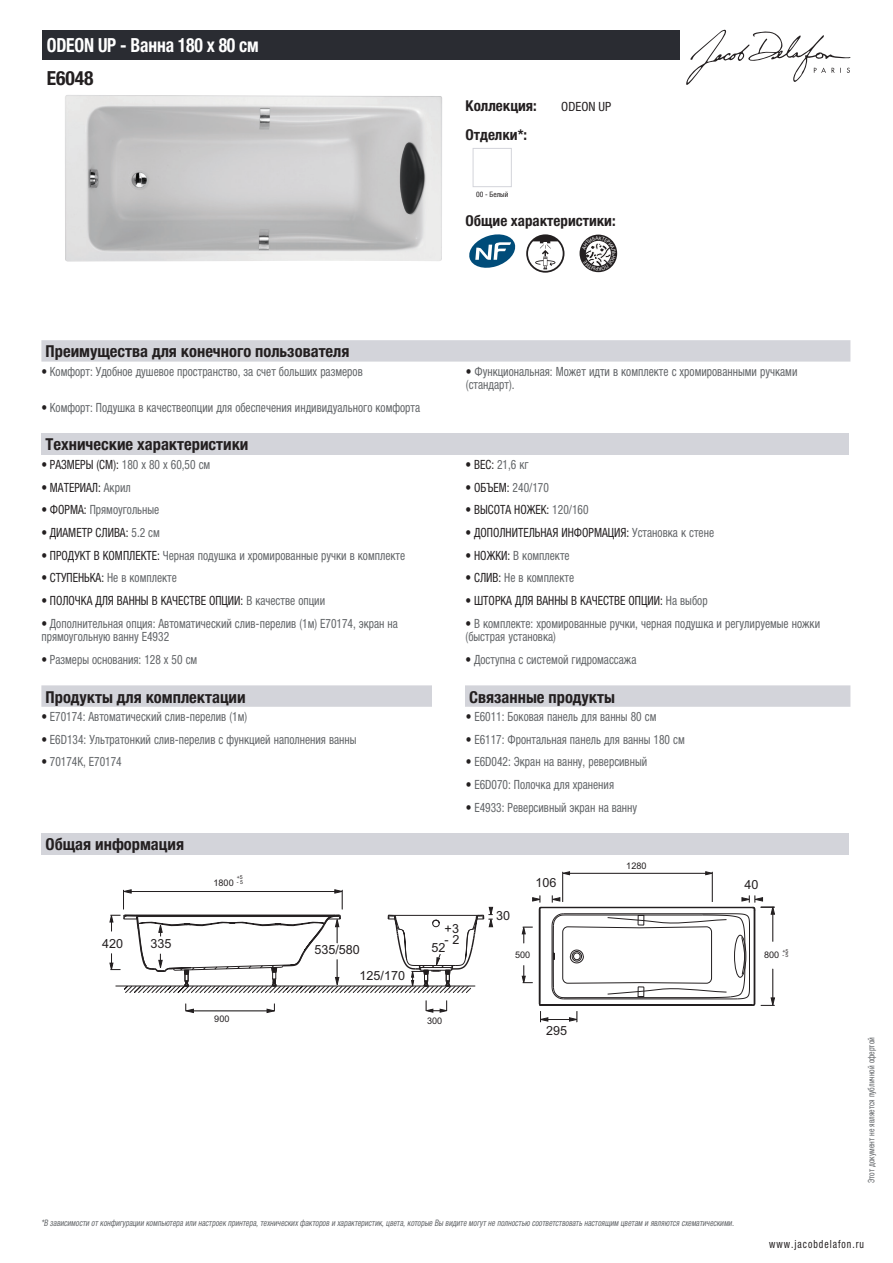
<style>
.page{position:relative;width:893px;height:1263px;background:#fff}
.page>*{position:absolute;margin:0;border:0;box-sizing:border-box;transform-origin:0 0}
.t1{font:700 condensed 19.5px "Helvetica Neue LTCYR";letter-spacing:-.01em;color:#fff;scale:.9 1}
.t2{font:700 condensed 19.5px "Helvetica Neue LTCYR";color:#231f20}
.t3{font:700 condensed 16.5px "Helvetica Neue LTCYR";color:#231f20}
.t4{font:700 condensed 15px "Helvetica Neue LTCYR";color:#231f20}
.t5{font:condensed 12.75px/13.5px "Helvetica Neue LTCYR";color:#626568;scale:.9 1}
.t6{font:condensed 12.75px "Helvetica Neue LTCYR";color:#231f20;scale:.9 1}
.t7{font:condensed 12.75px "Helvetica Neue LTCYR";color:#231f20}
.t8{font:12.6px "Arial";color:#231f20}
.t9{font:condensed 11.25px "Helvetica Neue LTCYR";letter-spacing:.1em;color:#231f20;scale:.87 1}
.t10{font:9.15px "Arial";color:#231f20}
.t11{font:italic condensed 9px "Helvetica Neue LTCYR";color:#626568;scale:.87 1}
.t12{font:condensed 9px "Helvetica Neue LTCYR";color:#626568;scale:.87 1}
.t13{font:condensed 7.5px "Helvetica Neue LTCYR";color:#231f20}
.t14{font:5.25px "Arial";color:#231f20}
.s1{color:#231f20}
.s2{color:#626568}
.s3{font-size:5.25px}
</style>
<div class="page">
<svg style="left:686px;top:30px;width:164px;height:55px"></svg>
<img style="left:65px;top:95px;width:377px;height:167px">
<div style="left:473px;top:148px;width:39px;height:39px;border:1px solid #d3d4da"></div>
<svg style="left:469px;top:234px;width:46px;height:34px"></svg>
<svg style="left:526px;top:234px;width:38px;height:39px"></svg>
<div style="left:41px;top:340px;width:809px;height:22px;background:#d3d4da"></div>
<div style="left:41px;top:433px;width:808px;height:22px;background:#d3d4da"></div>
<svg style="left:41px;top:685px;width:809px;height:22px;background:#d4d5db"></svg>
<div style="left:432px;top:685px;width:33px;height:22px;background:#fff"></div>
<div style="left:41px;top:833px;width:808px;height:21px;background:#d3d4da"></div>
<svg style="left:425px;top:1000px;width:23px;height:13px"></svg>
<hr style="left:562px;top:872px;width:1px;height:30px;background:#231f20">
<hr style="left:567px;top:873px;width:140px;height:1px;background:#231f20">
<hr style="left:712px;top:872px;width:1px;height:30px;background:#231f20">
<svg style="left:562px;top:871px;width:8px;height:5px"></svg>
<svg style="left:705px;top:871px;width:8px;height:5px"></svg>
<hr style="left:188px;top:1010px;width:81px;height:1px;background:#231f20">
<svg style="left:185px;top:1003px;width:9px;height:10px"></svg>
<svg style="left:266px;top:1003px;width:9px;height:10px"></svg>
<svg style="left:521px;top:895px;width:254px;height:127px"></svg>
<svg style="left:109px;top:889px;width:385px;height:104px"></svg>
<div style="left:43px;top:30px;width:637px;height:30px;background:#2a2c32"></div>
<svg style="left:580px;top:235px;width:37px;height:37px"></svg>
<h1 class="t1" style="left:47px;top:34px;width:237px">ODEON UP - Ванна 180 х 80 см</h1>
<h1 class="t2" style="left:47px;top:67px;width:48px">E6048</h1>
<p class="t4" style="left:466px;top:97px;width:73px">Коллекция:</p>
<p class="t7" style="left:561px;top:99px;width:52px">ODEON UP</p>
<p class="t4" style="left:466px;top:126px;width:63px">Отделки*:</p>
<p class="t13" style="left:476px;top:190px;width:34px">00 - Белый</p>
<p class="t4" style="left:466px;top:212px;width:152px">Общие характеристики:</p>
<p class="t3" style="left:46px;top:342px;width:305px">Преимущества для конечного пользователя</p>
<p class="t5" style="left:41px;top:365px;width:359px"><span class="s1">•</span> Комфорт: Удобное душевое пространство, за счет больших размеров</p>
<p class="t5" style="left:466px;top:365px;width:370px"><span class="s1">•</span> Функциональная: Может идти в комплекте с хромированными ручками (стандарт).</p>
<p class="t5" style="left:41px;top:401px;width:422px"><span class="s1">•</span> Комфорт: Подушка в качествеопции для обеспечения индивидуального комфорта</p>
<p class="t3" style="left:46px;top:435px;width:204px">Технические характеристики</p>
<p class="t5" style="left:41px;top:458px;width:189px"><span class="s1">• РАЗМЕРЫ (СМ):</span> 180 x 80 x 60,50 см</p>
<p class="t5" style="left:466px;top:458px;width:72px"><span class="s1">• ВЕС:</span> 21,6 кг</p>
<p class="t6" style="left:41px;top:480px;width:101px">• МАТЕРИАЛ: <span class="s2">Акрил</span></p>
<p class="t6" style="left:466px;top:480px;width:94px">• ОБЪЕМ: <span class="s2">240/170</span></p>
<p class="t5" style="left:41px;top:503px;width:133px"><span class="s1">• ФОРМА:</span> Прямоугольные</p>
<p class="t6" style="left:466px;top:503px;width:138px">• ВЫСОТА НОЖЕК: <span class="s2">120/160</span></p>
<p class="t6" style="left:41px;top:525px;width:133px">• ДИАМЕТР СЛИВА: <span class="s2">5.2 см</span></p>
<p class="t6" style="left:466px;top:525px;width:278px">• ДОПОЛНИТЕЛЬНАЯ ИНФОРМАЦИЯ: <span class="s2">Установка к стене</span></p>
<p class="t5" style="left:41px;top:548px;width:406px"><span class="s1">• ПРОДУКТ В КОМПЛЕКТЕ:</span> Черная подушка и хромированные ручки в комплекте</p>
<p class="t5" style="left:466px;top:548px;width:117px"><span class="s1">• НОЖКИ:</span> В комплекте</p>
<p class="t5" style="left:41px;top:571px;width:152px"><span class="s1">• СТУПЕНЬКА:</span> Не в комплекте</p>
<p class="t5" style="left:466px;top:571px;width:122px"><span class="s1">• СЛИВ:</span> Не в комплекте</p>
<p class="t6" style="left:41px;top:593px;width:317px">• ПОЛОЧКА ДЛЯ ВАННЫ В КАЧЕСТВЕ ОПЦИИ: <span class="s2">В качестве опции</span></p>
<p class="t6" style="left:466px;top:593px;width:270px">• ШТОРКА ДЛЯ ВАННЫ В КАЧЕСТВЕ ОПЦИИ: <span class="s2">На выбор</span></p>
<p class="t5" style="left:41px;top:617px;width:398px"><span class="s1">•</span> Дополнительная опция: Автоматический слив-перелив (1м) E70174, экран на прямоугольную ванну E4932</p>
<p class="t5" style="left:466px;top:617px;width:395px"><span class="s1">•</span> В комплекте: хромированные ручки, черная подушка и регулируемые ножки (быстрая установка)</p>
<p class="t5" style="left:41px;top:653px;width:175px"><span class="s1">•</span> Размеры основания: 128 x 50 см</p>
<p class="t5" style="left:466px;top:653px;width:191px"><span class="s1">•</span> Доступна с системой гидромассажа</p>
<p class="t3" style="left:46px;top:687px;width:202px">Продукты для комплектации</p>
<p class="t3" style="left:469px;top:687px;width:147px">Связанные продукты</p>
<p class="t5" style="left:41px;top:710px;width:230px"><span class="s1">•</span> E70174: Автоматический слив-перелив (1м)</p>
<p class="t5" style="left:466px;top:710px;width:213px"><span class="s1">•</span> E6011: Боковая панель для ванны 80 см</p>
<p class="t5" style="left:41px;top:732px;width:352px"><span class="s1">•</span> E6D134: Ультратонкий слив-перелив с функцией наполнения ванны</p>
<p class="t5" style="left:466px;top:732px;width:245px"><span class="s1">•</span> E6117: Фронтальная панель для ванны 180 см</p>
<p class="t5" style="left:41px;top:755px;width:91px"><span class="s1">•</span> 70174K, E70174</p>
<p class="t5" style="left:466px;top:755px;width:203px"><span class="s1">•</span> E6D042: Экран на ванну, реверсивный</p>
<p class="t5" style="left:466px;top:778px;width:166px"><span class="s1">•</span> E6D070: Полочка для хранения</p>
<p class="t5" style="left:466px;top:801px;width:192px"><span class="s1">•</span> E4933: Реверсивный экран на ванну</p>
<p class="t3" style="left:46px;top:835px;width:140px">Общая информация</p>
<p class="t8" style="left:102px;top:936px;width:23px">420</p>
<p class="t8" style="left:150px;top:936px;width:23px">335</p>
<p class="t14" style="left:237px;top:874px;width:7px">+5</p>
<p class="t10" style="left:213px;top:877px;width:31px">1800 <sup>-</sup> <sup>5</sup></p>
<p class="t10" style="left:214px;top:1013px;width:17px">900</p>
<p class="t8" style="left:314px;top:941px;width:47px">535/580</p>
<p class="t8" style="left:359px;top:968px;width:47px">125/170</p>
<p class="t8" style="left:445px;top:921px;width:16px">+3</p>
<p class="t8" style="left:445px;top:931px;width:16px">- 2</p>
<p class="t8" style="left:431px;top:939px;width:16px">52</p>
<p class="t10" style="left:427px;top:1014px;width:17px">300</p>
<p class="t8" style="left:496px;top:907px;width:16px">30</p>
<p class="t8" style="left:535px;top:875px;width:23px">106</p>
<p class="t10" style="left:515px;top:948px;width:17px">500</p>
<p class="t8" style="left:546px;top:1023px;width:23px">295</p>
<p class="t10" style="left:626px;top:859px;width:22px">1280</p>
<p class="t8" style="left:744px;top:877px;width:16px">40</p>
<p class="t14" style="left:782px;top:947px;width:7px">+5</p>
<p class="t10" style="left:764px;top:949px;width:26px">800 <span class="s3">- 5</span></p>
<p class="t12" style="left:866px;top:1183px;width:169px;rotate:-90deg">Этот документ не является публичной офертой</p>
<p class="t11" style="left:41px;top:1218px;width:800px">*В зависимости отконфигурации компьютера или настроек принтера,техническихфакторов и характеристик,цвета,которые Вы видите могутне полностью соответствоватьнастоящим цветам и являются схематическими.</p>
<p class="t9" style="left:769px;top:1237px;width:110px">www.jacobdelafon.ru</p>
</div>
